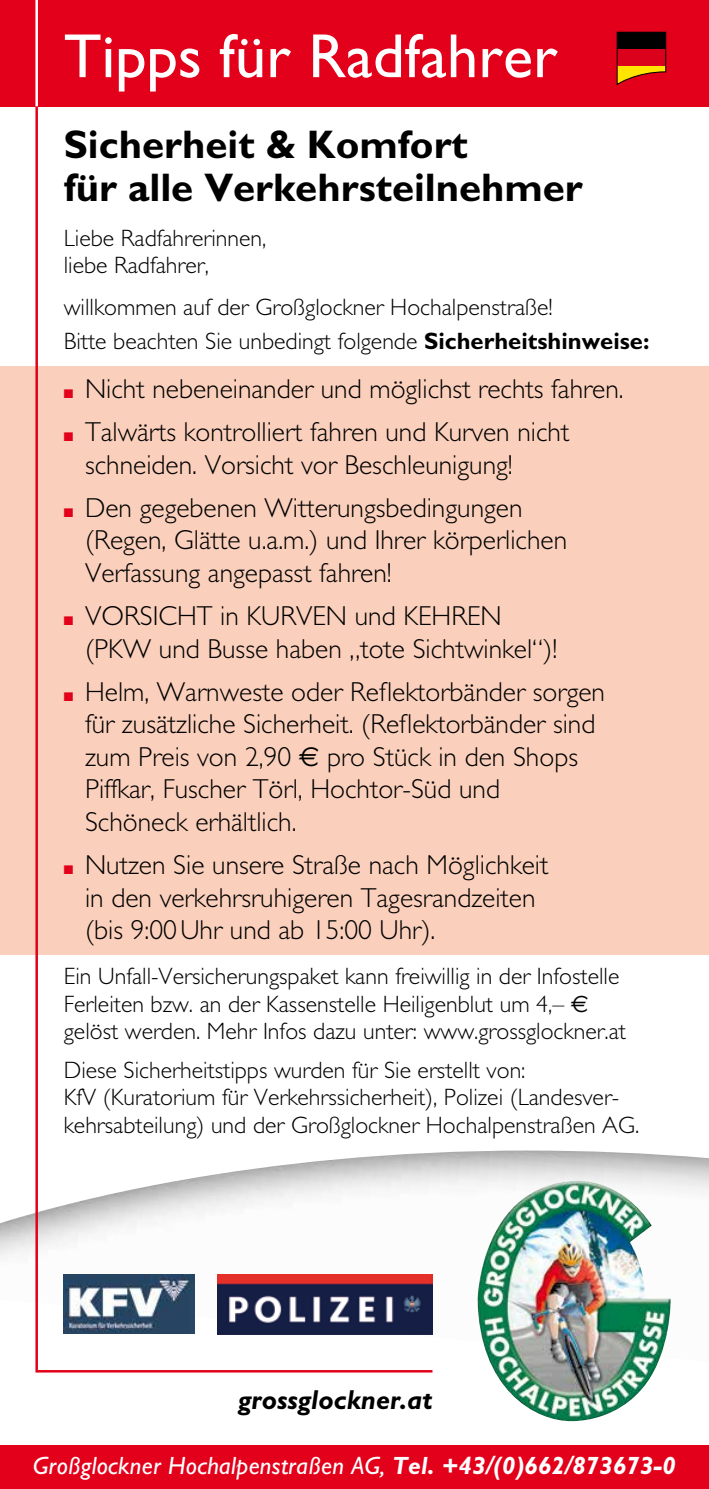
<style>
.page{position:relative;width:709px;height:1489px;background:#fff}
.page>*{position:absolute;margin:0;border:0;box-sizing:border-box;transform-origin:0 0}
.t1{font:62.5px "M Gill Sans";color:#fff}
.t2{font:700 40px/42.5px "M Gill Sans";color:#000}
.t3{font:300 27.5px/32.5px "M Gill Sans";color:#000}
.t4{font:italic 700 27.5px "M Gill Sans";color:#000}
.t5{font:italic 25px "M Gill Sans";letter-spacing:.01em;color:#fff}
.t6{font:300 23.75px/27.5px "M Gill Sans";color:#000}
.s1{font-weight:700}
.s2{color:#e2001a}
.s3{font-family:"Euro Sans";font-weight:400}
</style>
<div class="page">
<div style="left:0;top:366px;width:709px;height:589px;background:#facfbb"></div>
<img style="left:0;top:1150px;width:709px;height:185px">
<div style="left:0;top:1444px;width:709px;height:44px;background:#e2001a"></div>
<hr style="left:35px;top:85px;width:3px;height:1284px;background:#e2001a">
<hr style="left:35px;top:1369px;width:397px;height:3px;background:#e2001a">
<div style="left:0;top:0;width:709px;height:106px;background:#e2001a"></div>
<svg style="left:617px;top:32px;width:49px;height:52px"></svg>
<hr style="left:35px;top:0;width:3px;height:106px;background:#fff">
<img style="left:477px;top:1180px;width:193px;height:241px">
<img style="left:64px;top:1274px;width:130px;height:59px">
<img style="left:218px;top:1274px;width:214px;height:60px">
<h1 class="t1" style="left:64px;top:22px;width:495px">Tipps für Radfahrer</h1>
<h2 class="t2" style="left:64px;top:124px;width:520px">Sicherheit &amp; Komfort<br>für alle Verkehrsteilnehmer</h2>
<p class="t6" style="left:64px;top:224px;width:204px">Liebe Radfahrerinnen, liebe Radfahrer,</p>
<p class="t6" style="left:64px;top:290px;width:587px;line-height:34.5px">willkommen auf der Großglockner Hochalpenstraße!<br>Bitte beachten Sie unbedingt folgende <span class="s1">Sicherheitshinweise:</span></p>
<p class="t3" style="left:64px;top:373px;width:561px"><span class="s2">■</span> Nicht nebeneinander und möglichst rechts fahren.</p>
<p class="t3" style="left:85px;top:416px;width:486px;text-indent:-21px"><span class="s2">■</span> Talwärts kontrolliert fahren und Kurven nicht schneiden. Vorsicht vor Beschleunigung!</p>
<p class="t3" style="left:85px;top:491px;width:483px;text-indent:-21px"><span class="s2">■</span> Den gegebenen Witterungsbedingungen (Regen, Glätte u.a.m.) und Ihrer körperlichen<br>Verfassung angepasst fahren!</p>
<p class="t3" style="left:85px;top:600px;width:473px;text-indent:-21px"><span class="s2">■</span> VORSICHT in KURVEN und KEHREN (PKW und Busse haben „tote Sichtwinkel“)!</p>
<p class="t3" style="left:85px;top:675px;width:521px;text-indent:-21px"><span class="s2">■</span> Helm, Warnweste oder Reflektorbänder sorgen für zusätzliche Sicherheit. (Reflektorbänder sind zum Preis von 2,90 <span class="s3">E</span> pro Stück in den Shops Piffkar, Fuscher Törl, Hochtor-Süd und Schöneck erhältlich.</p>
<p class="t3" style="left:85px;top:848px;width:465px;text-indent:-21px"><span class="s2">■</span> Nutzen Sie unsere Straße nach Möglichkeit in den verkehrsruhigeren Tagesrandzeiten (bis 9:00Uhr und ab 15:00 Uhr).</p>
<p class="t6" style="left:64px;top:962px;width:564px">Ein Unfall-Versicherungspaket kann freiwillig in der Infostelle<br>Ferleiten bzw. an der Kassenstelle Heiligenblut um 4,– <span class="s3">E </span>gelöst werden. Mehr Infos dazu unter: www.grossglockner.at</p>
<p class="t6" style="left:64px;top:1055px;width:577px">Diese Sicherheitstipps wurden für Sie erstellt von:<br>KfV (Kuratorium für Verkehrssicherheit), Polizei (Landesver&shy;kehrsabteilung) und der Großglockner Hochalpenstraßen AG.</p>
<p class="t4" style="left:238px;top:1383px;width:196px">grossglockner.at</p>
<p class="t5" style="left:33px;top:1451px;width:644px">Großglockner Hochalpenstraßen AG, <span class="s1">Tel. +43/(0)662/873673-0</span></p>
</div>
